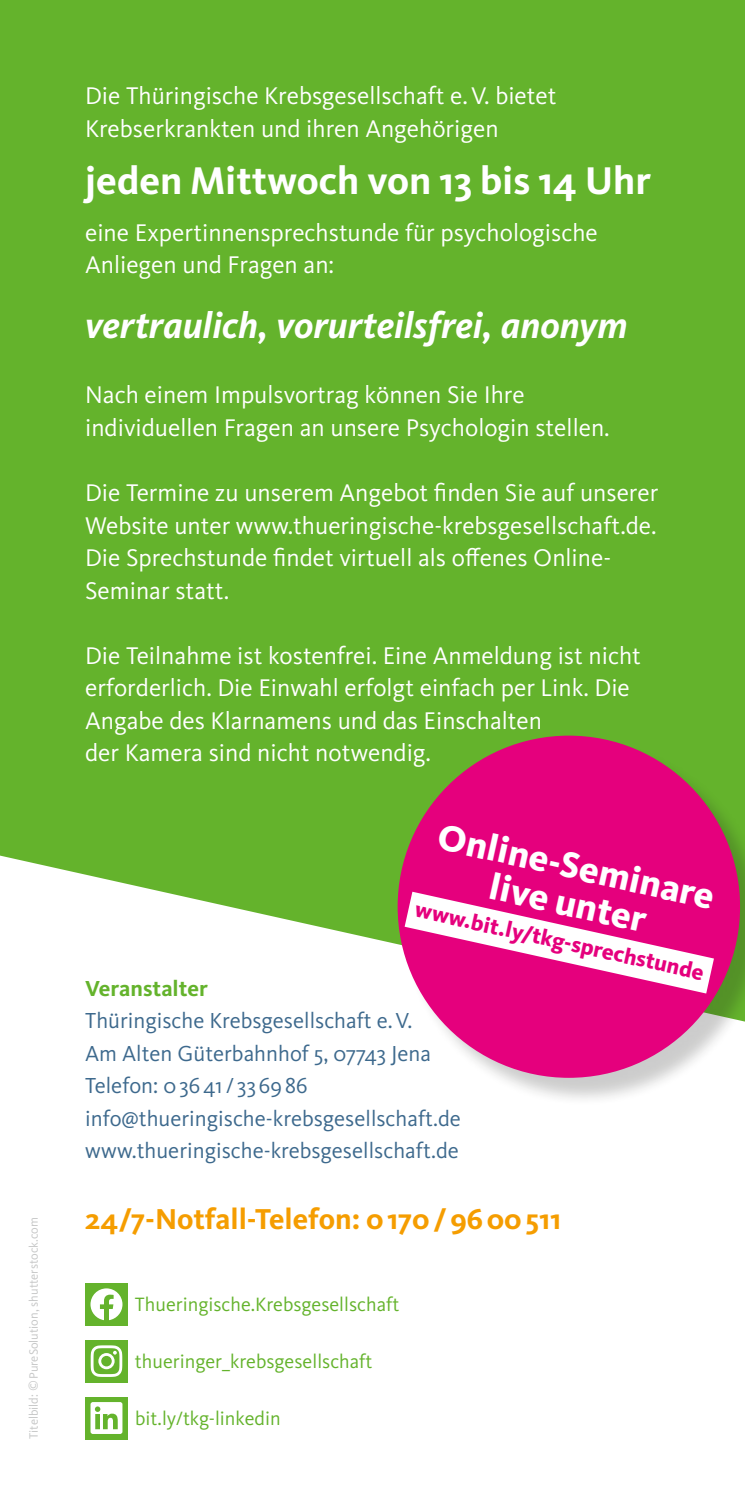
<style>
.page{position:relative;width:745px;height:1489px;background:#fff}
.page>*{position:absolute;margin:0;border:0;box-sizing:border-box;transform-origin:0 0}
.t1{font:700 40px "Kievit OT";color:#fff}
.t2{font:italic 700 37.5px "Kievit OT";color:#fff}
.t3{font:800 37.5px/37.5px "Kievit OT";color:#fff;text-align:center}
.t4{font:700 29.75px "Kievit OT";color:#f59d00}
.t5{font:25px/32.5px "Kievit OT";color:#fff}
.t6{font:22.5px/32.5px "Kievit OT";color:#3d698d}
.t7{font:800 22.5px "Kievit OT";color:#e5007d}
.t8{font:700 22.5px "Kievit OT";color:#64b32c}
.t9{font:20px "Kievit OT";color:#64b32c}
.t10{font:12.5px "Kievit OT";color:#c5c6c6}
</style>
<div class="page">
<div style="left:0;top:0;width:744px;height:945px;background:#64b32c"></div>
<div style="left:400px;top:739px;width:344px;height:367px;background:#1a1a18;opacity:.22"></div>
<div style="left:397px;top:735px;width:342px;height:342px;background:#e5007d;border-radius:50%"></div>
<svg style="left:404px;top:891px;width:309px;height:102px"></svg>
<div style="left:85px;top:1339px;width:43px;height:43px;background:#64b32c"></div>
<svg style="left:91px;top:1345px;width:31px;height:31px"></svg>
<div style="left:85px;top:1282px;width:43px;height:43px;background:#64b32c"></div>
<svg style="left:90px;top:1288px;width:32px;height:31px"></svg>
<div style="left:85px;top:1396px;width:43px;height:43px;background:#64b32c"></div>
<svg style="left:90px;top:1402px;width:32px;height:31px"></svg>
<p class="t10" style="left:26px;top:1438px;width:223px;rotate:-90deg">Titelbild: ©PureSolution, shutterstock.com</p>
<p class="t5" style="left:85px;top:79px;width:472px">Die Thüringische Krebsgesellschaft e.V. bietet<br>Krebserkrankten und ihren Angehörigen</p>
<h1 class="t1" style="left:85px;top:157px;width:567px">jeden Mittwoch von 13 bis 14 Uhr</h1>
<p class="t5" style="left:85px;top:216px;width:514px">eine Expertinnensprechstunde für psychologische<br>Anliegen und Fragen an:</p>
<h2 class="t2" style="left:85px;top:303px;width:543px">vertraulich, vorurteilsfrei, anonym</h2>
<p class="t5" style="left:85px;top:378px;width:526px">Nach einem Impulsvortrag können Sie Ihre individuellen Fragen an unsere Psychologin stellen.</p>
<p class="t5" style="left:85px;top:476px;width:574px">Die Termine zu unserem Angebot finden Sie auf unserer Website unter www.thueringische-krebsgesellschaft.de.<br>Die Sprechstunde findet virtuell als offenes Online-Seminar statt.</p>
<p class="t5" style="left:85px;top:638px;width:557px">Die Teilnahme ist kostenfrei. Eine Anmeldung ist nicht erforderlich. Die Einwahl erfolgt einfach per Link. Die Angabe des Klarnamens und das Einschalten<br>der Kamera sind nicht notwendig.</p>
<h2 class="t3" style="left:442px;top:816px;width:284px;rotate:13deg">Online-Seminare live unter</h2>
<p class="t7" style="left:418px;top:894px;width:296px;rotate:13deg">www.bit.ly/tkg-sprechstunde</p>
<p class="t8" style="left:85px;top:974px;width:124px">Veranstalter</p>
<p class="t6" style="left:85px;top:1004px;width:377px">Thüringische Krebsgesellschaft e.V.<br>Am Alten Güterbahnhof 5, 07743 Jena Telefon: 03641 / 336986 info@thueringische-krebsgesellschaft.de www.thueringische-krebsgesellschaft.de</p>
<p class="t4" style="left:85px;top:1200px;width:477px">24/7-Notfall-Telefon: 0170/9600511</p>
<p class="t9" style="left:135px;top:1291px;width:266px">Thueringische.Krebsgesellschaft</p>
<p class="t9" style="left:135px;top:1348px;width:239px">thueringer_krebsgesellschaft</p>
<p class="t9" style="left:135px;top:1405px;width:147px">bit.ly/tkg-linkedin</p>
</div>
